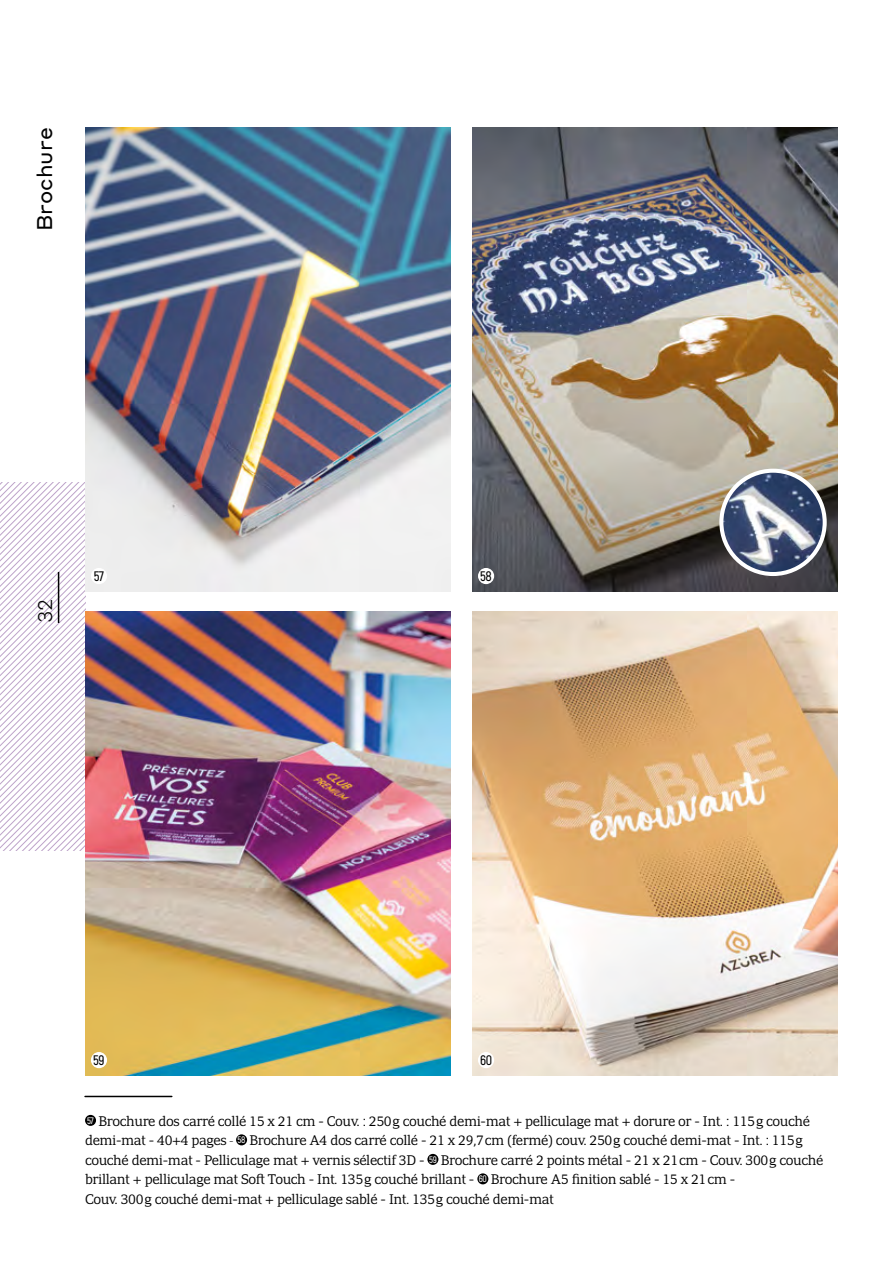
<style>
.page{position:relative;width:893px;height:1263px;background:#fff}
.page>*{position:absolute;margin:0;border:0;box-sizing:border-box;transform-origin:0 0}
.t1{font:21px "Styrene A";color:#000}
.t2{font:300 19.5px "Styrene A";color:#000}
.t3{font:600 13.8px "Akrobat";letter-spacing:-.03em;color:#000}
.t4{font:300 13.5px/19.5px "PF Adamant Pro";letter-spacing:-.03em;color:#000}
.s1{font-family:"Akrobat"}
</style>
<div class="page">
<svg style="left:0;top:483px;width:85px;height:367px"></svg>
<hr style="left:58px;top:572px;width:1px;height:51px;background:#000">
<img style="left:472px;top:611px;width:366px;height:464px">
<img style="left:85px;top:611px;width:366px;height:464px">
<img style="left:472px;top:128px;width:366px;height:463px">
<img style="left:85px;top:128px;width:366px;height:463px">
<div style="left:85px;top:1115px;width:11px;height:11px;background:#000;border-radius:50%"></div>
<div style="left:236px;top:1134px;width:11px;height:11px;background:#000;border-radius:50%"></div>
<div style="left:427px;top:1154px;width:11px;height:11px;background:#000;border-radius:50%"></div>
<div style="left:477px;top:1173px;width:11px;height:11px;background:#000;border-radius:50%"></div>
<hr style="left:85px;top:1096px;width:87px;height:1px;background:#000">
<div style="left:91px;top:568px;width:16px;height:16px;background:#fff;border-radius:50%"></div>
<div style="left:478px;top:568px;width:16px;height:16px;background:#fff;border-radius:50%"></div>
<div style="left:91px;top:1052px;width:16px;height:16px;background:#fff;border-radius:50%"></div>
<div style="left:478px;top:1052px;width:16px;height:16px;background:#fff;border-radius:50%"></div>
<img style="left:721px;top:471px;width:104px;height:103px;border-radius:52px">
<div style="left:719px;top:469px;width:108px;height:107px;border:4px solid #fff;border-radius:50%"></div>
<h1 class="t1" style="left:27px;top:231px;width:105px;rotate:-90deg">Brochure</h1>
<h2 class="t2" style="left:29px;top:623px;width:26px;rotate:-90deg">32</h2>
<p class="t3" style="left:94px;top:568px;width:12px">57</p>
<p class="t3" style="left:480px;top:568px;width:13px">58</p>
<p class="t3" style="left:93px;top:1052px;width:13px">59</p>
<p class="t3" style="left:480px;top:1052px;width:14px">60</p>
<p class="t4" style="left:85px;top:1111px;width:740px"><sup>57</sup> Brochure dos carré collé 15 x 21 cm - Couv. : 250g couché demi-mat + pelliculage mat + dorure or - Int. : 115g couché demi-mat - 40+4 pages <span class="s1">-</span> <sup>58</sup> Brochure A4 dos carré collé - 21 x 29,7cm (fermé) couv. 250g couché demi-mat - Int. : 115g couché demi-mat - Pelliculage mat + vernis sélectif 3D - <sup>59</sup> Brochure carré 2 points métal - 21 x 21cm - Couv. 300g couché brillant + pelliculage mat Soft Touch - Int. 135g couché brillant - <sup>60</sup> Brochure A5 finition sablé - 15 x 21cm -<br>Couv. 300g couché demi-mat + pelliculage sablé - Int. 135g couché demi-mat</p>
</div>
